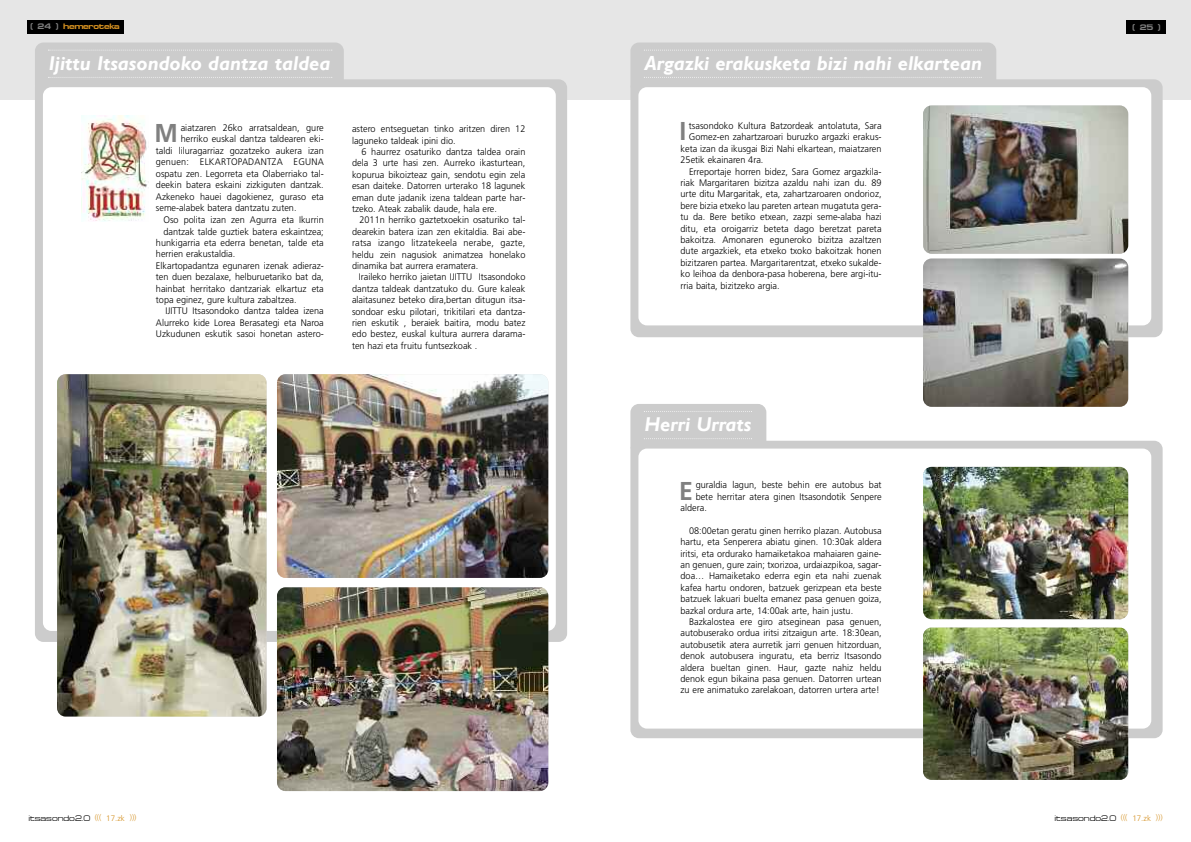
<style>
.page{position:relative;width:1191px;height:842px;background:#fff}
.page>*{position:absolute;margin:0;border:0;box-sizing:border-box;transform-origin:0 0}
.t1{font:700 25.8px "Frutiger";color:#808080;scale:.96 1}
.t2{font:italic 700 20px "Gill Sans";color:#fff}
.t3{font:300 9.5px/11.4px "Frutiger";color:#000;text-align:justify;scale:.96 1}
.t4{font:300 9.5px "Frutiger";letter-spacing:.02em;color:#000;scale:.96 1}
.t5{font:8px "Micro Extend FLF";color:#000}
.t6{font:700 8px "Micro Extend FLF";letter-spacing:-.045em;color:#d49021}
.t7{font:700 8px "Micro Extend FLF";color:#808080}
.s1{color:#808080}
.s2{font-family:"Frutiger";font-weight:300;color:#d49021}
</style>
<div class="page">
<div style="left:0;top:0;width:1191px;height:100px;background:#e6e6e6"></div>
<div style="left:27px;top:20px;width:97px;height:13px;background:#000"></div>
<div style="left:1126px;top:20px;width:40px;height:13px;background:#000"></div>
<div style="left:35px;top:43px;width:309px;height:50px;background:#ccc;border-radius:9px"></div>
<div style="left:35px;top:79px;width:532px;height:563px;background:#ccc;border-radius:9px"></div>
<div style="left:43px;top:87px;width:513px;height:544px;background:#fff;border-radius:9px"></div>
<img style="left:277px;top:374px;width:271px;height:204px;border-radius:9px">
<img style="left:277px;top:587px;width:271px;height:204px;border-radius:9px">
<img style="left:57px;top:374px;width:209px;height:342px;border-radius:9px">
<svg style="left:48px;top:50px;width:284px;height:1px"></svg>
<svg style="left:48px;top:77px;width:284px;height:1px"></svg>
<div style="left:630px;top:43px;width:366px;height:50px;background:#ccc;border-radius:9px"></div>
<div style="left:630px;top:79px;width:532px;height:258px;background:#ccc;border-radius:9px"></div>
<div style="left:638px;top:87px;width:513px;height:238px;background:#fff;border-radius:9px"></div>
<img style="left:923px;top:105px;width:205px;height:149px;border-radius:9px">
<img style="left:923px;top:259px;width:205px;height:148px;border-radius:9px">
<svg style="left:644px;top:50px;width:336px;height:1px"></svg>
<svg style="left:644px;top:77px;width:337px;height:1px"></svg>
<div style="left:630px;top:404px;width:136px;height:51px;background:#ccc;border-radius:9px"></div>
<div style="left:630px;top:441px;width:532px;height:297px;background:#ccc;border-radius:9px"></div>
<div style="left:638px;top:449px;width:513px;height:280px;background:#fff;border-radius:9px"></div>
<img style="left:923px;top:467px;width:205px;height:152px;border-radius:9px">
<img style="left:923px;top:627px;width:205px;height:153px;border-radius:9px">
<svg style="left:644px;top:411px;width:108px;height:1px"></svg>
<svg style="left:644px;top:438px;width:108px;height:1px"></svg>
<img style="left:81px;top:116px;width:66px;height:105px">
<p class="t6" style="left:30px;top:22px;width:91px"><span class="s1">( 24 )</span> hemeroteka</p>
<p class="t7" style="left:1132px;top:22px;width:29px">(25)</p>
<h2 class="t2" style="left:49px;top:51px;width:283px">Ijittu Itsasondoko dantza taldea</h2>
<h2 class="t2" style="left:644px;top:51px;width:339px">Argazki erakusketa bizi nahi elkartean</h2>
<h1 class="t1" style="left:155px;top:123px;width:26px">M</h1>
<p class="t3" style="left:181px;top:123px;width:151px">aiatzaren 26ko arratsaldean, gure</p>
<p class="t3" style="left:181px;top:134px;width:151px">herriko euskal dantza taldearen eki-</p>
<p class="t3" style="left:156px;top:146px;width:176px">taldi liluragarriaz gozatzeko aukera izan</p>
<p class="t4" style="left:156px;top:158px;width:176px">genuen: ELKARTOPADANTZA EGUNA</p>
<p class="t3" style="left:156px;top:168px;width:176px">ospatu zen. Legorreta eta Olaberriako tal-</p>
<p class="t3" style="left:156px;top:180px;width:176px">deekin batera eskaini zizkiguten dantzak.</p>
<p class="t3" style="left:156px;top:191px;width:176px">Azkeneko hauei dagokienez, guraso eta</p>
<p class="t3" style="left:156px;top:203px;width:148px">seme-alabek batera dantzatu zuten.</p>
<p class="t3" style="left:163px;top:215px;width:169px">Oso polita izan zen Agurra eta Ikurrin</p>
<p class="t3" style="left:163px;top:226px;width:169px">dantzak talde guztiek batera eskaintzea;</p>
<p class="t3" style="left:156px;top:238px;width:176px">hunkigarria eta ederra benetan, talde eta</p>
<p class="t3" style="left:156px;top:249px;width:84px">herrien erakustaldia.</p>
<p class="t3" style="left:156px;top:260px;width:176px">Elkartopadantza egunaren izenak adieraz-</p>
<p class="t3" style="left:156px;top:272px;width:176px">ten duen bezalaxe, helburuetariko bat da,</p>
<p class="t3" style="left:156px;top:283px;width:176px">hainbat herritako dantzariak elkartuz eta</p>
<p class="t3" style="left:156px;top:295px;width:148px">topa eginez, gure kultura zabaltzea.</p>
<p class="t3" style="left:165px;top:306px;width:166px">IJITTU Itsasondoko dantza taldea izena</p>
<p class="t3" style="left:156px;top:317px;width:176px">Alurreko kide Lorea Berasategi eta Naroa</p>
<p class="t3" style="left:156px;top:329px;width:176px">Uzkudunen eskutik sasoi honetan astero-</p>
<p class="t3" style="left:352px;top:124px;width:182px">astero entseguetan tinko aritzen diren 12 laguneko taldeak ipini dio.</p>
<p class="t3" style="left:352px;top:147px;width:182px;text-indent:9px">6 haurrez osaturiko dantza taldea orain dela 3 urte hasi zen. Aurreko ikasturtean, kopurua bikoizteaz gain, sendotu egin zela esan daiteke. Datorren urterako 18 lagunek eman dute jadanik izena taldean parte har&shy;tzeko. Ateak zabalik daude, hala ere.</p>
<p class="t3" style="left:352px;top:215px;width:182px;text-indent:7px">2011n herriko gaztetxoekin osaturiko tal&shy;dearekin batera izan zen ekitaldia. Bai abe&shy;ratsa izango litzatekeela nerabe, gazte, heldu zein nagusiok animatzea honelako dinamika bat aurrera eramatera.</p>
<p class="t3" style="left:352px;top:272px;width:182px;text-indent:7px">Iraileko herriko jaietan IJITTU Itsasondoko dantza taldeak dantzatuko du. Gure kaleak alaitasunez beteko dira,bertan ditugun itsa&shy;sondoar esku pilotari, trikitilari eta dantza&shy;rien eskutik , beraiek baitira, modu batez edo bestez, euskal kultura aurrera darama&shy;ten hazi eta fruitu funtsezkoak .</p>
<h1 class="t1" style="left:679px;top:121px;width:9px">I</h1>
<p class="t3" style="left:689px;top:121px;width:202px">tsasondoko Kultura Batzordeak antolatuta, Sara</p>
<p class="t3" style="left:689px;top:132px;width:202px">Gomez-en zahartzaroari buruzko argazki erakus-</p>
<p class="t3" style="left:680px;top:144px;width:211px">keta izan da ikusgai Bizi Nahi elkartean, maiatzaren</p>
<p class="t3" style="left:680px;top:155px;width:88px">25etik ekainaren 4ra.</p>
<p class="t3" style="left:689px;top:166px;width:202px">Erreportaje horren bidez, Sara Gomez argazkila-</p>
<p class="t3" style="left:680px;top:178px;width:211px">riak Margaritaren bizitza azaldu nahi izan du. 89</p>
<p class="t3" style="left:680px;top:189px;width:211px">urte ditu Margaritak, eta, zahartzaroaren ondorioz,</p>
<p class="t3" style="left:680px;top:201px;width:211px">bere bizia etxeko lau pareten artean mugatuta gera-</p>
<p class="t3" style="left:680px;top:212px;width:211px">tu da. Bere betiko etxean, zazpi seme-alaba hazi</p>
<p class="t3" style="left:680px;top:223px;width:211px">ditu, eta oroigarriz beteta dago beretzat pareta</p>
<p class="t3" style="left:680px;top:235px;width:211px">bakoitza. Amonaren eguneroko bizitza azaltzen</p>
<p class="t3" style="left:680px;top:246px;width:211px">dute argazkiek, eta etxeko txoko bakoitzak honen</p>
<p class="t3" style="left:680px;top:258px;width:211px">bizitzaren partea. Margaritarentzat, etxeko sukalde-</p>
<p class="t3" style="left:680px;top:269px;width:211px">ko leihoa da denbora-pasa hoberena, bere argi-itu-</p>
<p class="t3" style="left:680px;top:280px;width:105px">rria baita, bizitzeko argia.</p>
<h2 class="t2" style="left:644px;top:413px;width:109px">Herri Urrats</h2>
<h1 class="t1" style="left:679px;top:480px;width:16px">E</h1>
<p class="t3" style="left:695px;top:480px;width:195px">guraldia lagun, beste behin ere autobus bat</p>
<p class="t3" style="left:695px;top:491px;width:195px">bete herritar atera ginen Itsasondotik Senpere</p>
<p class="t3" style="left:680px;top:503px;width:29px">aldera.</p>
<p class="t3" style="left:680px;top:525px;width:211px;text-indent:9px">08:00etan geratu ginen herriko plazan. Autobusa hartu, eta Senperera abiatu ginen. 10:30ak aldera iritsi, eta ordurako hamaiketakoa mahaiaren gaine&shy;an genuen, gure zain; txorizoa, urdaiazpikoa, sagar&shy;doa… Hamaiketako ederra egin eta nahi zuenak kafea hartu ondoren, batzuek gerizpean eta beste batzuek lakuari buelta emanez pasa genuen goiza, bazkal ordura arte, 14:00ak arte, hain justu.</p>
<p class="t3" style="left:680px;top:617px;width:211px;text-indent:9px">Bazkalostea ere giro atseginean pasa genuen, autobuserako ordua iritsi zitzaigun arte. 18:30ean, autobusetik atera aurretik jarri genuen hitzorduan, denok autobusera inguratu, eta berriz Itsasondo aldera bueltan ginen. Haur, gazte nahiz heldu denok egun bikaina pasa genuen. Datorren urtean zu ere animatuko zarelakoan, datorren urtera arte!</p>
<p class="t5" style="left:28px;top:814px;width:110px">itsasondo2.0 <span class="s2">((( 17.zk )))</span></p>
<p class="t5" style="left:1054px;top:814px;width:110px">itsasondo2.0 <span class="s2">((( 17.zk )))</span></p>
</div>
